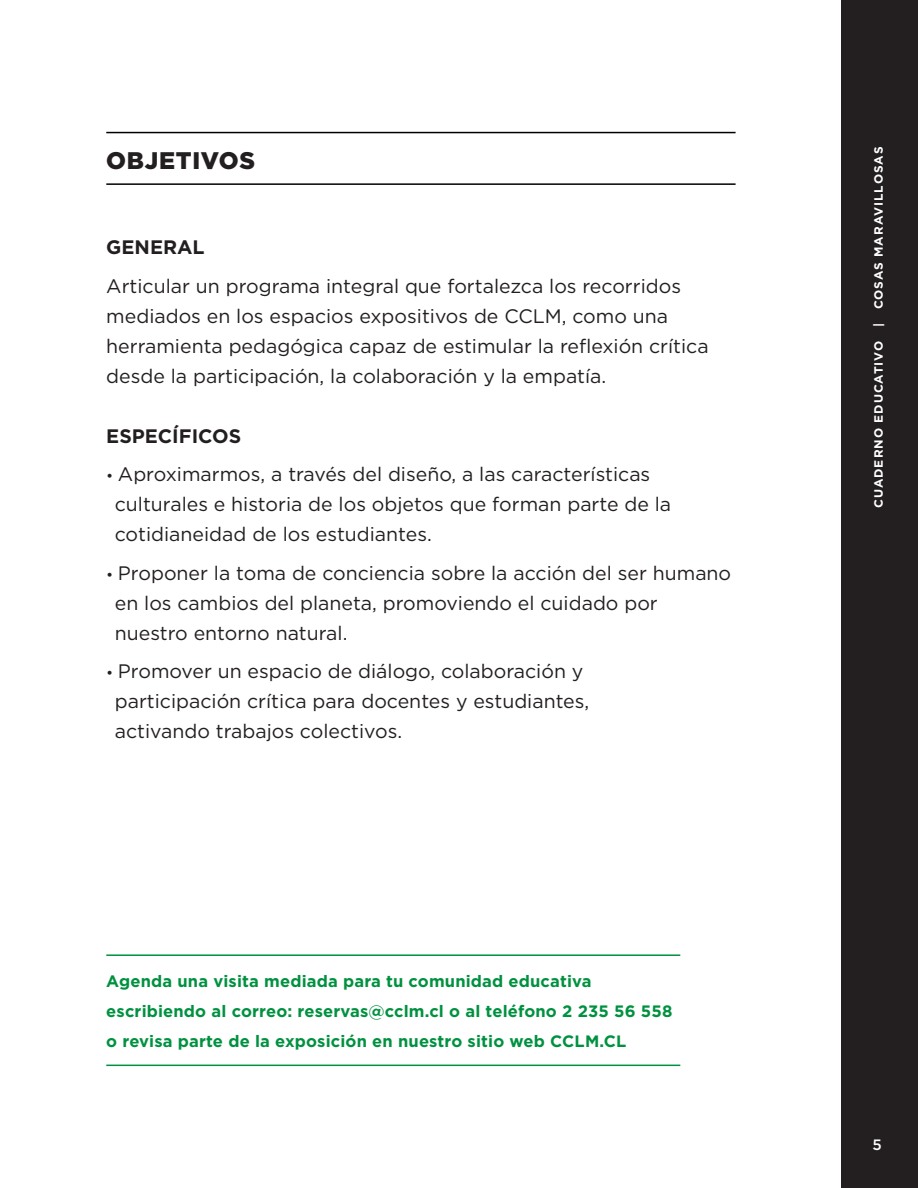
<style>
.page{position:relative;width:918px;height:1188px;background:#fff}
.page>*{position:absolute;margin:0;border:0;box-sizing:border-box;transform-origin:0 0}
.t1{font:900 24px "Gotham";letter-spacing:.03em;color:#231f20}
.t2{font:19.5px/30px "Gotham";color:#231f20}
.t3{font:700 19.5px "Gotham";color:#231f20}
.t4{font:700 16.5px/30px "Gotham";letter-spacing:.01em;color:#009140}
.t5{font:500 15px "Gotham";color:#fff}
.t6{font:700 12px "Gotham";letter-spacing:.075em;color:#fff}
.s1{font-size:15px}
</style>
<div class="page">
<div style="left:841px;top:0;width:77px;height:1188px;background:#231f20"></div>
<hr style="left:106px;top:954px;width:574px;height:2px;background:#009140">
<hr style="left:106px;top:132px;width:630px;height:1px;background:#000">
<hr style="left:106px;top:183px;width:630px;height:2px;background:#000">
<hr style="left:106px;top:1065px;width:574px;height:1px;background:#009140">
<p class="t1" style="left:106px;top:147px;width:150px">OBJETIVOS</p>
<p class="t3" style="left:106px;top:236px;width:100px">GENERAL</p>
<p class="t2" style="left:106px;top:270px;width:604px">Articular un programa integral que fortalezca los recorridos mediados en los espacios expositivos de CCLM, como una herramienta pedagógica capaz de estimular la reflexión crítica desde la participación, la colaboración y la empatía.</p>
<p class="t3" style="left:106px;top:425px;width:136px">ESPECÍFICOS</p>
<p class="t2" style="left:115px;top:459px;width:558px;text-indent:-9px"><span class="s1">•</span> Aproximarmos, a través del diseño, a las características culturales e historia de los objetos que forman parte de la cotidianeidad de los estudiantes.</p>
<p class="t2" style="left:115px;top:557px;width:618px;text-indent:-9px"><span class="s1">•</span> Proponer la toma de conciencia sobre la acción del ser humano en los cambios del planeta, promoviendo el cuidado por nuestro entorno natural.</p>
<p class="t2" style="left:115px;top:656px;width:476px;text-indent:-9px"><span class="s1">•</span> Promover un espacio de diálogo, colaboración y participación crítica para docentes y estudiantes, activando trabajos colectivos.</p>
<p class="t4" style="left:106px;top:966px;width:568px">Agenda una visita mediada para tu comunidad educativa escribiendo al correo: reservas@cclm.cl o al teléfono 2 235 56 558 o revisa parte de la exposición en nuestro sitio web CCLM.CL</p>
<p class="t6" style="left:872px;top:508px;width:363px;rotate:-90deg">CUADERNO EDUCATIVO | COSAS MARAVILLOSAS</p>
<p class="t5" style="left:873px;top:1135px;width:11px">5</p>
</div>
